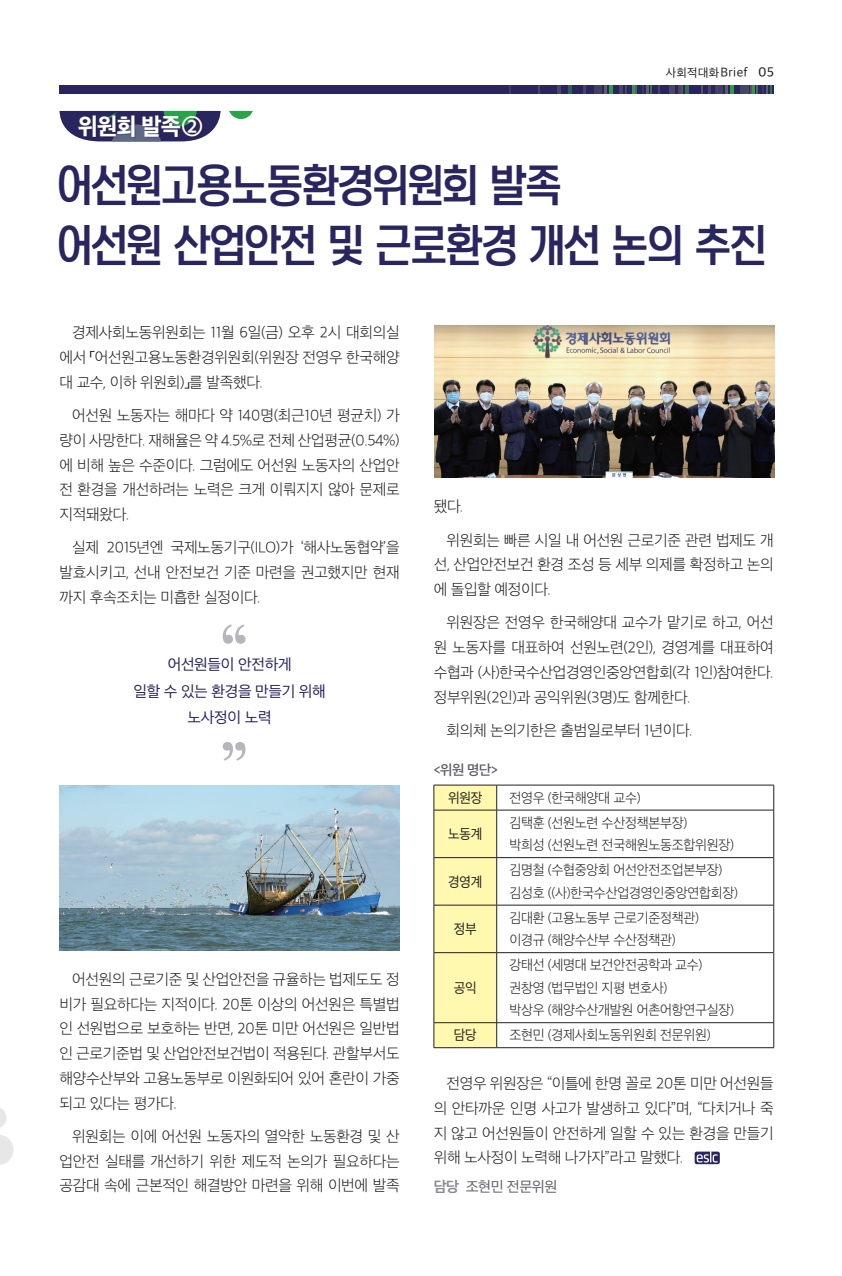
<style>
.page{position:relative;width:842px;height:1276px;background:#fff}
.page>*{position:absolute;margin:0;border:0;box-sizing:border-box;transform-origin:0 0}
.t1{font:45px "Yoon Meolijeongche 2 M";letter-spacing:-.01em;color:#29255e}
.t2{font:800 24px "Apple SD Gothic Neo";letter-spacing:-.03em;color:#fff}
.위원회활동_본문{font:200 15.75px/24.8px "Apple SD Gothic Neo";letter-spacing:-.02em;color:#231f20;text-align:justify}
.위원회동정_본문{font:15.75px "Apple SD Gothic Neo";letter-spacing:-.02em;color:#29255e}
.발족취지_본문{font:15px "Apple SD Gothic Neo";letter-spacing:-.03em;color:#5f5f69}
.위원회활동_본문-2{font:200 14.25px "Apple SD Gothic Neo";letter-spacing:-.02em;color:#231f20}
.위원회활동_본문-3{font:14.25px "Apple SD Gothic Neo";letter-spacing:-.03em;color:#231f20;scale:.94 1}
.본문고딕-강조{font:600 14.25px "Apple SD Gothic Neo";color:#5f5f69}
.t3{font:12px "Apple SD Gothic Neo";letter-spacing:.03em;color:#231f20}
.s1{font-size:13.05px}
.s2{font-weight:500;font-size:13.5px}
.s3{font-weight:400}
.s4{font-weight:700;color:#898a93}
</style>
<div class="page">
<div style="left:60px;top:85px;width:714px;height:9px;background:#29255e"></div>
<div style="left:715px;top:85px;width:8px;height:9px;background:#424063"></div>
<div style="left:595px;top:85px;width:7px;height:9px;background:#424063"></div>
<svg style="left:709px;top:85px;width:2px;height:9px"></svg>
<svg style="left:583px;top:85px;width:3px;height:9px"></svg>
<div style="left:740px;top:85px;width:5px;height:9px;background:#474564"></div>
<svg style="left:725px;top:85px;width:9px;height:9px"></svg>
<svg style="left:604px;top:85px;width:9px;height:9px"></svg>
<svg style="left:678px;top:85px;width:10px;height:9px"></svg>
<svg style="left:569px;top:85px;width:3px;height:9px"></svg>
<div style="left:669px;top:85px;width:6px;height:9px;background:#494764"></div>
<svg style="left:557px;top:85px;width:4px;height:9px"></svg>
<svg style="left:746px;top:85px;width:25px;height:9px"></svg>
<svg style="left:619px;top:85px;width:32px;height:9px"></svg>
<svg style="left:223px;top:624px;width:22px;height:20px"></svg>
<svg style="left:223px;top:742px;width:22px;height:18px"></svg>
<hr style="left:497px;top:785px;width:277px;height:1px;background:#231f20">
<hr style="left:497px;top:810px;width:276px;height:1px;background:#231f20">
<hr style="left:497px;top:857px;width:276px;height:1px;background:#231f20">
<hr style="left:497px;top:905px;width:276px;height:1px;background:#231f20">
<hr style="left:497px;top:952px;width:276px;height:1px;background:#231f20">
<hr style="left:497px;top:1022px;width:276px;height:1px;background:#231f20">
<hr style="left:434px;top:1047px;width:63px;height:1px;background:#231f20">
<hr style="left:497px;top:1047px;width:277px;height:1px;background:#231f20">
<svg style="left:773px;top:785px;width:1px;height:25px"></svg>
<hr style="left:773px;top:810px;width:1px;height:47px;background:#231f20">
<hr style="left:773px;top:857px;width:1px;height:48px;background:#231f20">
<hr style="left:773px;top:905px;width:1px;height:47px;background:#231f20">
<hr style="left:773px;top:952px;width:1px;height:70px;background:#231f20">
<svg style="left:434px;top:785px;width:63px;height:262px;background:#f6efa8"></svg>
<svg style="left:773px;top:1022px;width:1px;height:25px"></svg>
<svg style="left:695px;top:1151px;width:25px;height:13px"></svg>
<svg style="left:697px;top:1151px;width:21px;height:11px"></svg>
<img style="left:435px;top:325px;width:340px;height:153px">
<svg style="left:59px;top:111px;width:194px;height:30px"></svg>
<div style="left:78px;top:115px;width:126px;height:23px;background:#231f20;opacity:.3"></div>
<img style="left:60px;top:786px;width:340px;height:164px">
<svg style="left:0;top:1108px;width:14px;height:57px"></svg>
<p class="t2" style="left:78px;top:113px;width:126px">위원회 발족②</p>
<p class="t3" style="left:666px;top:66px;width:110px">사회적대화<span class="s1">Brief</span> <span class="s2">05</span></p>
<p class="t1" style="left:57px;top:158px;width:506px">어선원고용노동환경위원회 발족</p>
<p class="t1" style="left:57px;top:217px;width:710px">어선원 산업안전 및 근로환경 개선 논의 추진</p>
<p class="위원회활동_본문" style="left:60px;top:321px;width:342px;text-indent:13px">경제사회노동위원회는 11월 6일(금) 오후 2시 대회의실 에서 <span class="s3">「</span>어선원고용노동환경위원회(위원장 전영우 한국해양 대 교수, 이하 위원회)<span class="s3">」</span>를 발족했다.</p>
<p class="위원회활동_본문" style="left:60px;top:404px;width:342px;text-indent:13px">어선원 노동자는 해마다 약 140명(최근10년 평균치) 가 량이 사망한다. 재해율은 약 4.5%로 전체 산업평균(0.54%) 에 비해 높은 수준이다. 그럼에도 어선원 노동자의 산업안 전 환경을 개선하려는 노력은 크게 이뤄지지 않아 문제로 지적돼왔다.</p>
<p class="위원회활동_본문" style="left:60px;top:536px;width:342px;text-indent:13px">실제 2015년엔 국제노동기구(ILO)가 ‘해사노동협약’을 발효시키고, 선내 안전보건 기준 마련을 권고했지만 현재 까지 후속조치는 미흡한 실정이다.</p>
<p class="위원회동정_본문" style="left:168px;top:656px;width:125px">어선원들이 안전하게</p>
<p class="위원회동정_본문" style="left:133px;top:682px;width:194px">일할 수 있는 환경을 만들기 위해</p>
<p class="위원회동정_본문" style="left:188px;top:708px;width:85px">노사정이 노력</p>
<p class="위원회활동_본문" style="left:60px;top:967px;width:342px;text-indent:13px">어선원의 근로기준 및 산업안전을 규율하는 법제도도 정 비가 필요하다는 지적이다. 20톤 이상의 어선원은 특별법 인 선원법으로 보호하는 반면, 20톤 미만 어선원은 일반법 인 근로기준법 및 산업안전보건법이 적용된다. 관할부서도 해양수산부와 고용노동부로 이원화되어 있어 혼란이 가중 되고 있다는 평가다.</p>
<p class="위원회활동_본문" style="left:60px;top:1124px;width:342px;text-indent:13px">위원회는 이에 어선원 노동자의 열악한 노동환경 및 산 업안전 실태를 개선하기 위한 제도적 논의가 필요하다는 공감대 속에 근본적인 해결방안 마련을 위해 이번에 발족</p>
<p class="위원회활동_본문" style="left:434px;top:495px;width:31px">됐다.</p>
<p class="위원회활동_본문" style="left:434px;top:528px;width:342px;text-indent:13px">위원회는 빠른 시일 내 어선원 근로기준 관련 법제도 개 선, 산업안전보건 환경 조성 등 세부 의제를 확정하고 논의 에 돌입할 예정이다.</p>
<p class="위원회활동_본문" style="left:434px;top:611px;width:342px;text-indent:13px">위원장은 전영우 한국해양대 교수가 맡기로 하고, 어선 원 노동자를 대표하여 선원노련(2인), 경영계를 대표하여 수협과 (사)한국수산업경영인중앙연합회(각 1인)참여한다. 정부위원(2인)과 공익위원(3명)도 함께한다.</p>
<p class="위원회활동_본문" style="left:446px;top:719px;width:248px">회의체 논의기한은 출범일로부터 1년이다.</p>
<p class="본문고딕-강조" style="left:434px;top:762px;width:66px">&lt;위원 명단&gt;</p>
<p class="위원회활동_본문-3" style="left:448px;top:790px;width:38px">위원장</p>
<p class="위원회활동_본문-2" style="left:509px;top:790px;width:133px">전영우 (한국해양대 교수)</p>
<p class="위원회활동_본문-3" style="left:448px;top:826px;width:38px">노동계</p>
<p class="위원회활동_본문-2" style="left:509px;top:815px;width:179px">김택훈 (선원노련 수산정책본부장)</p>
<p class="위원회활동_본문-2" style="left:509px;top:837px;width:226px">박희성 (선원노련 전국해원노동조합위원장)</p>
<p class="위원회활동_본문-3" style="left:448px;top:874px;width:38px">경영계</p>
<p class="위원회활동_본문-3" style="left:454px;top:921px;width:26px">정부</p>
<p class="위원회활동_본문-3" style="left:454px;top:980px;width:26px">공익</p>
<p class="위원회활동_본문-2" style="left:509px;top:862px;width:214px">김명철 (수협중앙회 어선안전조업본부장)</p>
<p class="위원회활동_본문-2" style="left:509px;top:885px;width:230px">김성호 ((사)한국수산업경영인중앙연합회장)</p>
<p class="위원회활동_본문-2" style="left:509px;top:910px;width:191px">김대환 (고용노동부 근로기준정책관)</p>
<p class="위원회활동_본문-2" style="left:509px;top:932px;width:168px">이경규 (해양수산부 수산정책관)</p>
<p class="위원회활동_본문-2" style="left:509px;top:957px;width:194px">강태선 (세명대 보건안전공학과 교수)</p>
<p class="위원회활동_본문-2" style="left:509px;top:980px;width:159px">권창영 (법무법인 지평 변호사)</p>
<p class="위원회활동_본문-2" style="left:509px;top:1002px;width:226px">박상우 (해양수산개발원 어촌어항연구실장)</p>
<p class="위원회활동_본문-3" style="left:454px;top:1027px;width:26px">담당</p>
<p class="위원회활동_본문-2" style="left:509px;top:1027px;width:203px">조현민 (경제사회노동위원회 전문위원)</p>
<p class="위원회활동_본문" style="left:434px;top:1072px;width:342px;text-indent:13px">전영우 위원장은 “이틀에 한명 꼴로 20톤 미만 어선원들 의 안타까운 인명 사고가 발생하고 있다”며, “다치거나 죽 지 않고 어선원들이 안전하게 일할 수 있는 환경을 만들기 위해 노사정이 노력해 나가자”라고 말했다.</p>
<p class="발족취지_본문" style="left:434px;top:1178px;width:125px"><span class="s4">담당</span> 조현민 전문위원</p>
</div>
